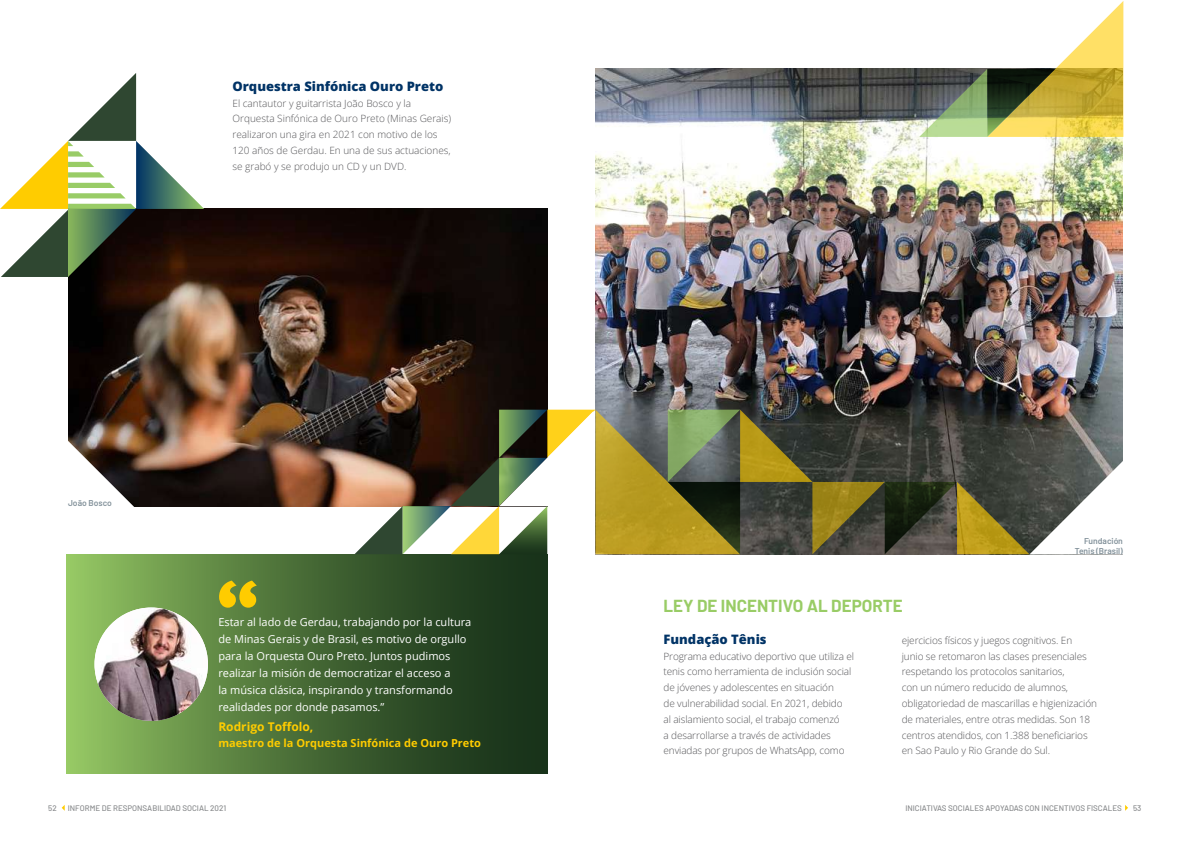
<style>
.page{position:relative;width:1191px;height:842px;background:#fff}
.page>*{position:absolute;margin:0;border:0;box-sizing:border-box;transform-origin:0 0}
.t1{font:700 17px "Barlow";color:#9c6}
.t2{font:800 13px "Open Sans";color:#036}
.t3{font:700 12px "Open Sans";color:#fc0}
.t4{font:11px/17px "Open Sans";color:#fff}
.t5{font:700 11px "Open Sans";color:#fc0}
.t6{font:300 10px/15.8px "Open Sans";letter-spacing:-.01em;color:#565659}
.t7{font:600 8.5px/10.5px "Barlow";color:#83929b;text-align:right}
.t8{font:500 8px "Barlow";color:#8a8c8e}
</style>
<div class="page">
<img style="left:68px;top:209px;width:479px;height:297px">
<img style="left:595px;top:68px;width:528px;height:342px">
<div style="left:66px;top:554px;width:481px;height:220px;background:linear-gradient(to right,#8ebf60,#0a2212)"></div>
<svg style="left:219px;top:581px;width:38px;height:27px"></svg>
<img style="left:94px;top:607px;width:114px;height:114px;border-radius:57px">
<svg style="left:919px;top:1px;width:204px;height:136px"></svg>
<svg style="left:68px;top:438px;width:68px;height:69px"></svg>
<svg style="left:354px;top:410px;width:769px;height:144px;background:#767252"></svg>
<svg style="left:0;top:73px;width:204px;height:204px"></svg>
<svg style="left:1125px;top:805px;width:3px;height:6px"></svg>
<svg style="left:62px;top:805px;width:3px;height:6px"></svg>
<h2 class="t2" style="left:232px;top:77px;width:212px">Orquestra Sinfónica Ouro Preto</h2>
<p class="t6" style="left:232px;top:95px;width:220px">El cantautor y guitarrista João Bosco y la Orquesta Sinfónica de Ouro Preto (Minas Gerais) realizaron una gira en 2021 con motivo de los 120 años de Gerdau. En una de sus actuaciones, se grabó y se produjo un CD y un DVD.</p>
<p class="t7" style="left:68px;top:497px;width:45px">João Bosco</p>
<p class="t4" style="left:218px;top:613px;width:254px">Estar al lado de Gerdau, trabajando por la cultura de Minas Gerais y de Brasil, es motivo de orgullo para la Orquesta Ouro Preto. Juntos pudimos realizar la misión de democratizar el acceso a<br>la música clásica, inspirando y transformando realidades por donde pasamos.”</p>
<p class="t3" style="left:218px;top:718px;width:96px">Rodrigo Toffolo,</p>
<p class="t5" style="left:218px;top:735px;width:264px">maestro de la Orquesta Sinfónica de Ouro Preto</p>
<h1 class="t1" style="left:663px;top:593px;width:241px">LEY DE INCENTIVO AL DEPORTE</h1>
<p class="t7" style="left:1074px;top:535px;width:50px">Fundación<br>Tenis (Brasil)</p>
<h2 class="t2" style="left:663px;top:630px;width:105px">Fundação Tênis</h2>
<p class="t6" style="left:663px;top:648px;width:192px">Programa educativo deportivo que utiliza el tenis como herramienta de inclusión social de jóvenes y adolescentes en situación<br>de vulnerabilidad social. En 2021, debido<br>al aislamiento social, el trabajo comenzó<br>a desarrollarse a través de actividades enviadas por grupos de WhatsApp, como</p>
<p class="t6" style="left:901px;top:632px;width:197px">ejercicios físicos y juegos cognitivos. En<br>junio se retomaron las clases presenciales respetando los protocolos sanitarios,<br>con un número reducido de alumnos, obligatoriedad de mascarillas e higienización de materiales, entre otras medidas. Son 18 centros atendidos, con 1.388 beneficiarios en Sao Paulo y Rio Grande do Sul.</p>
<p class="t8" style="left:48px;top:802px;width:10px">52</p>
<p class="t8" style="left:68px;top:802px;width:160px">INFORME DE RESPONSABILIDAD SOCIAL 2021</p>
<p class="t8" style="left:905px;top:802px;width:218px">INICIATIVAS SOCIALES APOYADAS CON INCENTIVOS FISCALES</p>
<p class="t8" style="left:1133px;top:802px;width:10px">53</p>
</div>
